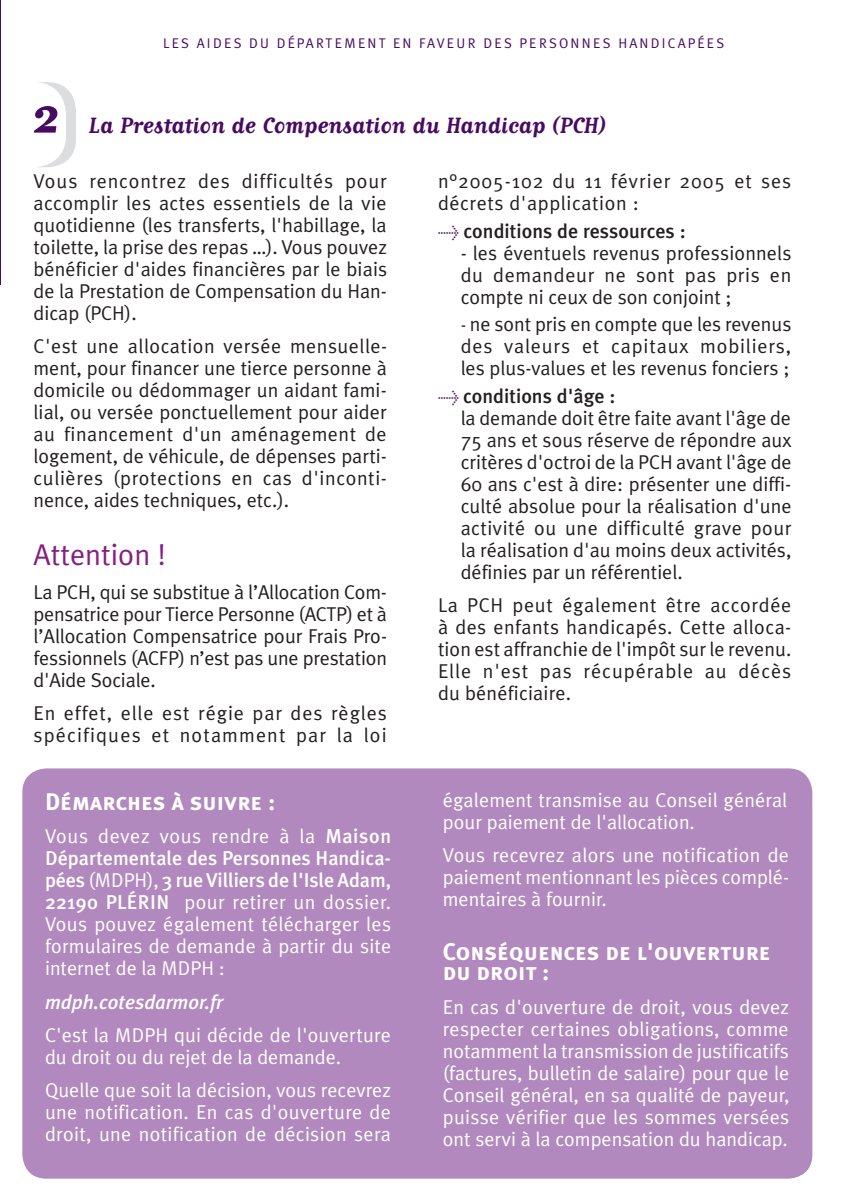
<style>
.page{position:relative;width:842px;height:1191px;background:#fff}
.page>*{position:absolute;margin:0;border:0;box-sizing:border-box;transform-origin:0 0}
.t1{font:700 60px "Matrix Script";color:#490a62}
.t2{font:30px "Meta Plus Normal";color:#841f83}
.t3{font:700 26px "Matrix Script";color:#490a62}
.t4{font:24px/20px "Meta Plus Bold Caps";color:#fff}
.t5{font:20px/22px "Meta Plus Normal";letter-spacing:.005em;color:#231f20;text-align:justify}
.t6{font:20px/22px "Meta Plus Normal";letter-spacing:.005em;color:#fff;text-align:justify}
.t7{font:500 20px/22px "Meta Plus";color:#fff}
.t8{font:20px/22px "Meta Plus Normal";letter-spacing:.055em;color:#231f20}
.t9{font:20px/22px "Meta Plus Normal";letter-spacing:.05em;color:#231f20}
.t10{font:500 20px "Meta Plus";color:#231f20}
.t11{font:20px "Meta Plus Normal";letter-spacing:.03em;color:#fff}
.t12{font:italic 500 20px "Meta Plus";color:#fff}
.t13{font:14px "Meta Plus Normal Caps";letter-spacing:.16em;color:#490a62}
.s1{font-family:"Meta Plus";font-weight:500}
.s2{font-family:"Meta Plus Normal";font-weight:400}
.s3{font-family:"Meta Plus Normal";font-weight:400;font-size:18.2px;color:#490a62}
.s4{font-size:18.2px;color:#490a62}
</style>
<div class="page">
<hr style="left:0;top:0;width:1px;height:285px;background:#490a62">
<svg style="left:39px;top:82px;width:37px;height:85px"></svg>
<div style="left:22px;top:768px;width:790px;height:410px;background:#b289be;border-radius:24px"></div>
<p class="t13" style="left:163px;top:35px;width:563px">LES AIDES DU DÉPARTEMENT EN FAVEUR DES PERSONNES HANDICAPÉES</p>
<h1 class="t1" style="left:32px;top:85px;width:29px">2</h1>
<h3 class="t3" style="left:89px;top:112px;width:518px">La Prestation de Compensation du Handicap (PCH)</h3>
<p class="t5" style="left:34px;top:170px;width:355px">Vous rencontrez des difficultés pour accomplir les actes essentiels de la vie quotidienne (les transferts, l'habillage, la toilette, la prise des repas …). Vous pouvez bénéficier d'aides financières par le biais de la Prestation de Compensation du Han&shy;dicap (PCH).</p>
<p class="t5" style="left:34px;top:335px;width:355px">C'est une allocation versée mensuelle&shy;ment, pour financer une tierce personne à domicile ou dédommager un aidant fami&shy;lial, ou versée ponctuellement pour aider au financement d'un aménagement de logement, de véhicule, de dépenses parti&shy;culières (protections en cas d'inconti&shy;nence, aides techniques, etc.).</p>
<h2 class="t2" style="left:34px;top:537px;width:134px">Attention !</h2>
<p class="t5" style="left:34px;top:580px;width:355px">La PCH, qui se substitue à l’Allocation Com&shy;pensatrice pour Tierce Personne (ACTP) et à l’Allocation Compensatrice pour Frais Pro&shy;fessionnels (ACFP) n’est pas une prestation d'Aide Sociale.</p>
<p class="t8" style="left:34px;top:702px;width:355px">En effet, elle est régie par des règles spécifiques et notamment par la loi</p>
<p class="t4" style="left:45px;top:791px;width:232px">Démarches à suivre :</p>
<p class="t11" style="left:45px;top:824px;width:348px">Vous devez vous rendre à la <span class="s1">Maison</span></p>
<p class="t7" style="left:45px;top:847px;width:347px">Départementale des Personnes Handica&shy;pées <span class="s2">(MDPH),</span> 3 rue Villiers de l'Isle Adam,</p>
<p class="t6" style="left:45px;top:891px;width:348px"><span class="s1">22190 PLÉRIN</span> pour retirer un dossier.<br>Vous pouvez également télécharger les formulaires de demande à partir du site internet de la MDPH :</p>
<p class="t12" style="left:45px;top:990px;width:179px">mdph.cotesdarmor.fr</p>
<p class="t6" style="left:45px;top:1023px;width:347px">C'est la MDPH qui décide de l'ouverture du droit ou du rejet de la demande.</p>
<p class="t6" style="left:45px;top:1079px;width:347px">Quelle que soit la décision, vous recevrez une notification. En cas d'ouverture de droit, une notification de décision sera</p>
<p class="t9" style="left:438px;top:170px;width:355px">n°2005-102 du 11 février 2005 et ses décrets d'application :</p>
<p class="t10" style="left:438px;top:219px;width:249px"><span class="s3">&gt;</span> conditions de ressources :</p>
<p class="t5" style="left:461px;top:241px;width:332px">- les éventuels revenus professionnels du demandeur ne sont pas pris en compte ni ceux de son conjoint ;</p>
<p class="t5" style="left:461px;top:313px;width:332px"><span class="s4">-</span> ne sont pris en compte que les revenus des valeurs et capitaux mobiliers, les plus-values et les revenus fonciers ;</p>
<p class="t10" style="left:438px;top:384px;width:179px"><span class="s3">&gt;</span> conditions d'âge :</p>
<p class="t5" style="left:461px;top:407px;width:332px">la demande doit être faite avant l'âge de 75 ans et sous réserve de répondre aux critères d'octroi de la PCH avant l'âge de 60 ans c'est à dire: présenter une diffi&shy;culté absolue pour la réalisation d'une activité ou une difficulté grave pour la réalisation d'au moins deux activités, définies par un référentiel.</p>
<p class="t5" style="left:438px;top:594px;width:355px">La PCH peut également être accordée à des enfants handicapés. Cette alloca&shy;tion est affranchie de l'impôt sur le revenu.<br>Elle n'est pas récupérable au décès du bénéficiaire.</p>
<p class="t6" style="left:443px;top:788px;width:346px">également transmise au Conseil général pour paiement de l'allocation.</p>
<p class="t6" style="left:443px;top:844px;width:348px">Vous recevrez alors une notification de paiement mentionnant les pièces complé&shy;mentaires à fournir.</p>
<p class="t4" style="left:443px;top:942px;width:329px">Conséquences de l'ouverture du droit :</p>
<p class="t6" style="left:443px;top:995px;width:348px">En cas d'ouverture de droit, vous devez respecter certaines obligations, comme notamment la transmission de justificatifs (factures, bulletin de salaire) pour que le Conseil général, en sa qualité de payeur, puisse vérifier que les sommes versées ont servi à la compensation du handicap.</p>
</div>
